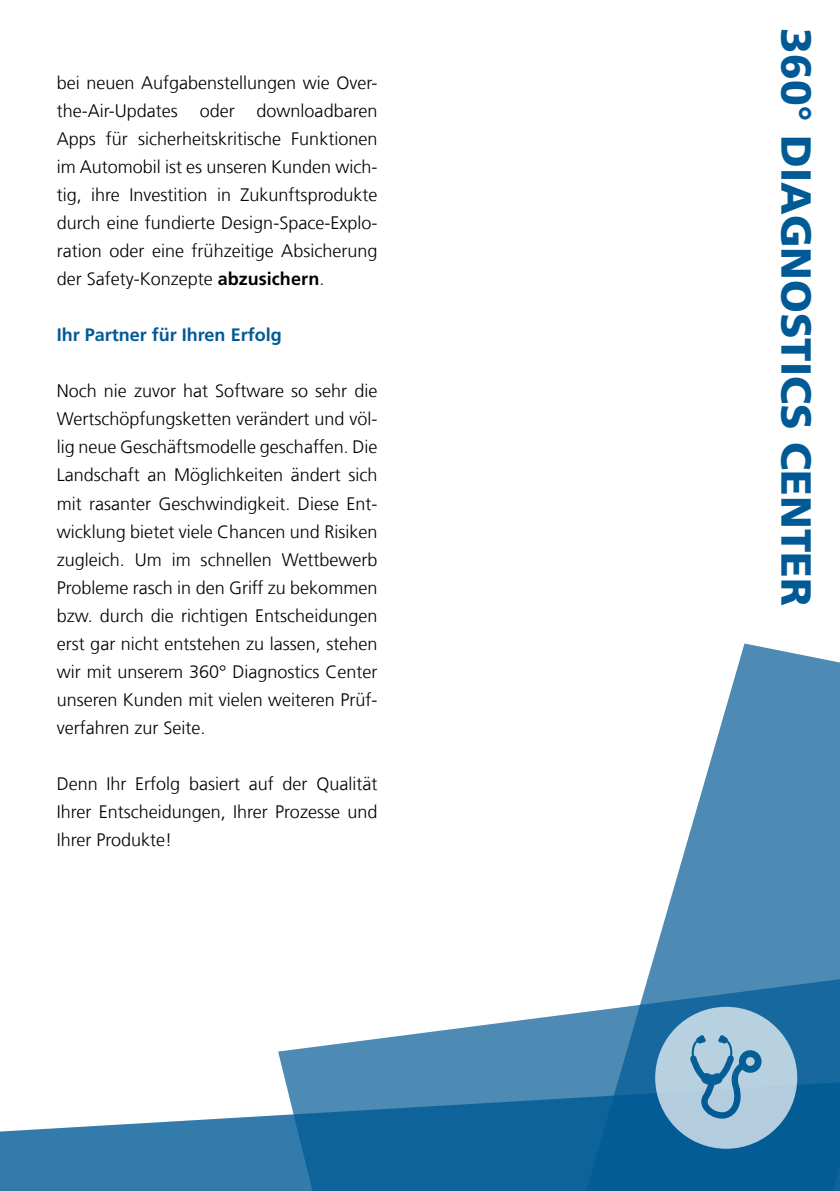
<style>
.page{position:relative;width:840px;height:1191px;background:#fff}
.page>*{position:absolute;margin:0;border:0;box-sizing:border-box;transform-origin:0 0}
.t1{font:900 42px "Frutiger LT Com";color:#005a95}
.t2{font:300 18px/28px "Frutiger LT Com";color:#000;text-align:justify}
.t3{font:700 18px "Frutiger LT Com";color:#005a95}
.s1{font-weight:700}
</style>
<div class="page">
<svg style="left:655px;top:643px;width:184px;height:310px;fill:#4d8bb5"></svg>
<svg style="left:278px;top:953px;width:561px;height:129px"></svg>
<svg style="left:0;top:1082px;width:839px;height:109px"></svg>
<div style="left:654px;top:1007px;width:142px;height:141px;background:#b8d1e1;border-radius:71px"></div>
<svg style="left:690px;top:1035px;width:71px;height:83px"></svg>
<p class="t2" style="left:57px;top:69px;width:322px">bei neuen Aufgabenstellungen wie Over&shy;the-Air-Updates oder downloadbaren Apps für sicherheitskritische Funktionen im Automobil ist es unseren Kunden wich&shy;tig, ihre Investition in Zukunftsprodukte durch eine fundierte Design-Space-Explo&shy;ration oder eine frühzeitige Absicherung der Safety-Konzepte <span class="s1">abzusichern</span>.</p>
<p class="t3" style="left:57px;top:324px;width:226px">Ihr Partner für Ihren Erfolg</p>
<p class="t2" style="left:57px;top:377px;width:322px">Noch nie zuvor hat Software so sehr die Wertschöpfungsketten verändert und völ&shy;lig neue Geschäftsmodelle geschaffen. Die Landschaft an Möglichkeiten ändert sich mit rasanter Geschwindigkeit. Diese Ent&shy;wicklung bietet viele Chancen und Risiken zugleich. Um im schnellen Wettbewerb Probleme rasch in den Griff zu bekommen bzw. durch die richtigen Entscheidungen erst gar nicht entstehen zu lassen, stehen wir mit unserem 360° Diagnostics Center unseren Kunden mit vielen weiteren Prüf&shy;verfahren zur Seite.</p>
<p class="t2" style="left:57px;top:769px;width:322px">Denn Ihr Erfolg basiert auf der Qualität Ihrer Entscheidungen, Ihrer Prozesse und Ihrer Produkte!</p>
<h1 class="t1" style="left:821px;top:28px;width:579px;rotate:90deg">360° DIAGNOSTICS CENTER</h1>
</div>
